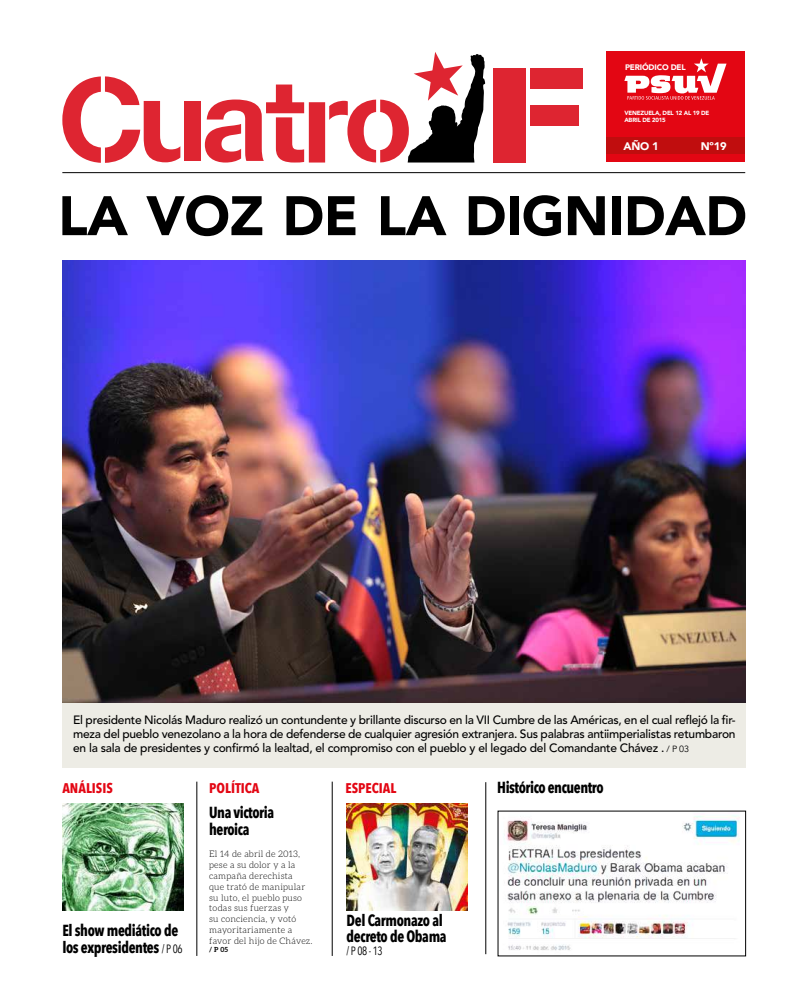
<style>
.page{position:relative;width:808px;height:1007px;background:#fff}
.page>*{position:absolute;margin:0;border:0;box-sizing:border-box;transform-origin:0 0}
.t1{font:900 55px "Avenir";letter-spacing:-.01em;color:#000}
.t2{font:700 16px/17px "Avenir Next Condensed";letter-spacing:-.025em;color:#000;scale:.91 1}
.t3{font:700 14px "Avenir Next Condensed";color:#e30613}
.t4{font:500 12px/14px "Avenir LT Std";letter-spacing:-.02em;color:#000;text-align:justify}
.t5{font:12px "Avenir Next Condensed";color:#000;scale:.91 1}
.t6{font:900 11px "Avenir";letter-spacing:-.02em;color:#fff}
.t7{font:300 9px/10.8px "Aleo";letter-spacing:.02em;color:#000}
.t8{font:900 8px "Avenir";letter-spacing:-.02em;color:#fff}
.t9{font:700 7px "Aleo";color:#000}
.t10{font:900 6px/7.2px "Avenir";letter-spacing:-.025em;color:#fff}
.s1{font-family:"Avenir";font-weight:400;font-size:9px}
.s2{font-weight:400;font-size:12px}
</style>
<div class="page">
<div style="left:606px;top:51px;width:139px;height:111px;background:#e30613"></div>
<div style="left:606px;top:137px;width:139px;height:17px;background:#c00d0e"></div>
<svg style="left:624px;top:58px;width:102px;height:42px"></svg>
<svg style="left:62px;top:76px;width:118px;height:87px"></svg>
<div style="left:185px;top:101px;width:16px;height:60px;background:#de2531"></div>
<svg style="left:205px;top:52px;width:280px;height:110px"></svg>
<div style="left:493px;top:68px;width:33px;height:94px;background:#de2531"></div>
<div style="left:530px;top:68px;width:53px;height:21px;background:#de2531"></div>
<div style="left:530px;top:105px;width:49px;height:20px;background:#de2531"></div>
<hr style="left:62px;top:172px;width:683px;height:1px;background:#000">
<img style="left:63px;top:803px;width:121px;height:107px">
<img style="left:346px;top:803px;width:121px;height:107px">
<img style="left:504px;top:815px;width:236px;height:136px">
<div style="left:62px;top:701px;width:684px;height:66px;background:#edece5"></div>
<hr style="left:197px;top:781px;width:1px;height:174px;background:#000">
<hr style="left:332px;top:781px;width:1px;height:174px;background:#000">
<hr style="left:486px;top:782px;width:1px;height:172px;background:#000">
<img style="left:62px;top:261px;width:684px;height:441px">
<p class="t8" style="left:625px;top:60px;width:62px">PERIÓDICO DEL</p>
<p class="t10" style="left:624px;top:109px;width:87px">VENEZUELA, DEL 12 AL 19 DE<br>ABRIL DE 2015</p>
<p class="t6" style="left:624px;top:136px;width:37px">AÑO 1</p>
<p class="t6" style="left:701px;top:136px;width:27px">Nº19</p>
<h1 class="t1" style="left:58px;top:169px;width:690px">LA VOZ DE LA DIGNIDAD</h1>
<p class="t4" style="left:73px;top:712px;width:664px">El presidente Nicolás Maduro realizó un contundente y brillante discurso en la VII Cumbre de las Américas, en el cual reflejó la fir&shy;meza del pueblo venezolano a la hora de defenderse de cualquier agresión extranjera. Sus palabras antiimperialistas retumbaron en la sala de presidentes y confirmó la lealtad, el compromiso con el pueblo y el legado del Comandante Chávez . <span class="s1">/ P 03</span></p>
<p class="t3" style="left:62px;top:779px;width:52px">ANÁLISIS</p>
<p class="t3" style="left:209px;top:779px;width:52px">POLÍTICA</p>
<p class="t3" style="left:345px;top:779px;width:53px">ESPECIAL</p>
<h2 class="t2" style="left:497px;top:779px;width:118px">Histórico encuentro</h2>
<h2 class="t2" style="left:209px;top:804px;width:73px">Una victoria heroica</h2>
<p class="t7" style="left:209px;top:848px;width:105px">El 14 de abril de 2013, pese a su dolor y a la campaña derechista<br>que trató de manipular su luto, el pueblo puso todas sus fuerzas y<br>su conciencia, y votó mayoritariamente a favor del hijo de Chávez.</p>
<p class="t9" style="left:209px;top:945px;width:20px">/ P 05</p>
<h2 class="t2" style="left:62px;top:921px;width:134px">El show mediático de los expresidentes <span class="s2">/ P 06</span></h2>
<h2 class="t2" style="left:347px;top:912px;width:111px;line-height:16px">Del Carmonazo al decreto de Obama</h2>
<p class="t5" style="left:347px;top:940px;width:41px">/ P 08 - 13</p>
</div>
